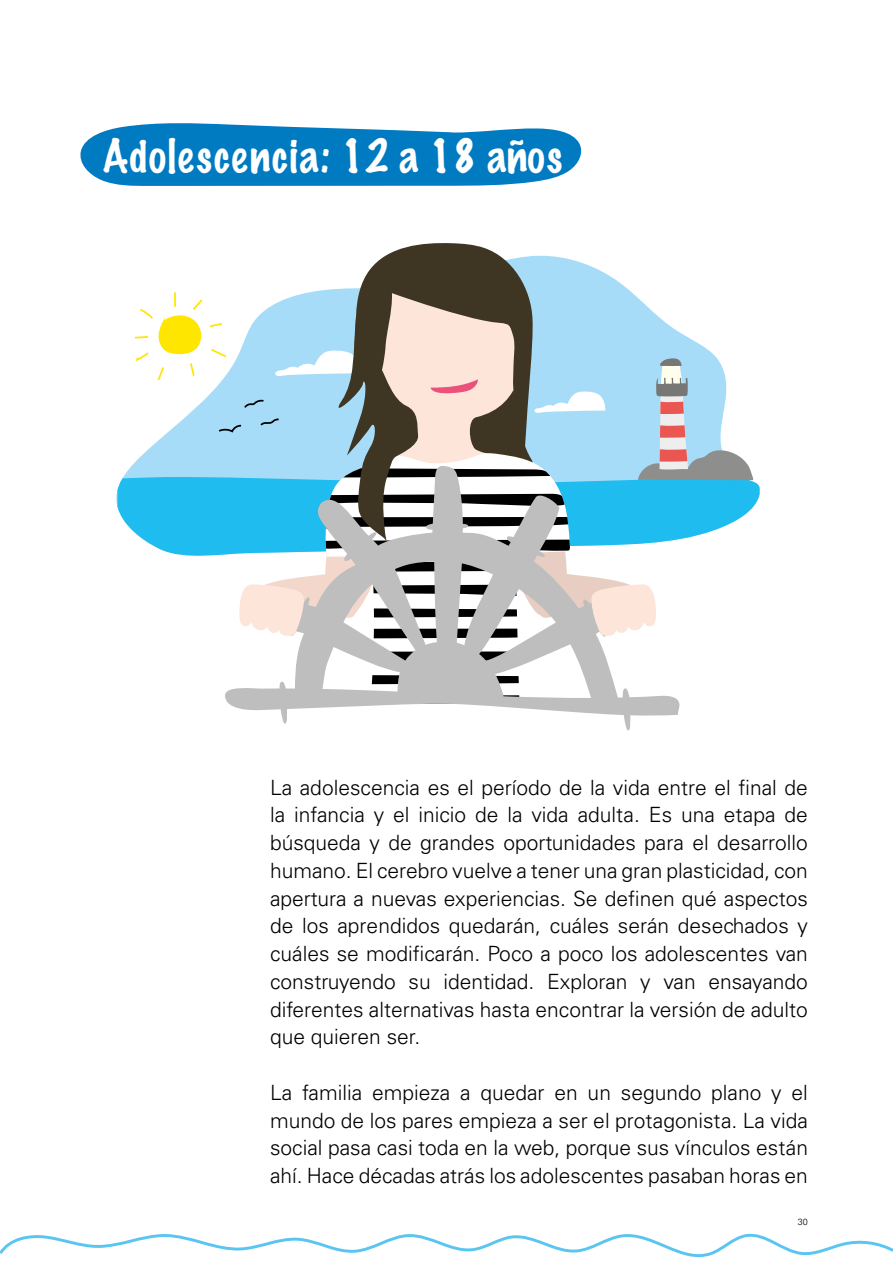
<style>
.page{position:relative;width:893px;height:1276px;background:#fff}
.page>*{position:absolute;margin:0;border:0;box-sizing:border-box;transform-origin:0 0}
.t1{font:100 42px "Marker Felt";letter-spacing:.035em;color:#fff}
.t2{font:300 21px/27.8px "Univers LT Std";color:#000;text-align:justify}
.t3{font:300 9px "Univers LT Std";color:#000}
</style>
<div class="page">
<svg style="left:0;top:1233px;width:893px;height:25px"></svg>
<svg style="left:80px;top:123px;width:502px;height:63px;background:#208bc9"></svg>
<svg style="left:225px;top:666px;width:455px;height:65px"></svg>
<svg style="left:117px;top:243px;width:643px;height:423px"></svg>
<h1 class="t1" style="left:103px;top:123px;width:461px">Adolescencia: 12 a 18 años</h1>
<p class="t2" style="left:270px;top:773px;width:539px">La adolescencia es el período de la vida entre el final de la infancia y el inicio de la vida adulta. Es una etapa de búsqueda y de grandes oportunidades para el desarrollo humano. El cerebro vuelve a tener una gran plasticidad, con apertura a nuevas experiencias. Se definen qué aspectos de los aprendidos quedarán, cuáles serán desechados y cuáles se modificarán. Poco a poco los adolescentes van construyendo su identidad. Exploran y van ensayando diferentes alternativas hasta encontrar la versión de adulto que quieren ser.</p>
<p class="t2" style="left:270px;top:1078px;width:539px">La familia empieza a quedar en un segundo plano y el mundo de los pares empieza a ser el protagonista. La vida social pasa casi toda en la web, porque sus vínculos están ahí. Hace décadas atrás los adolescentes pasaban horas en</p>
<p class="t3" style="left:798px;top:1216px;width:12px">30</p>
</div>
